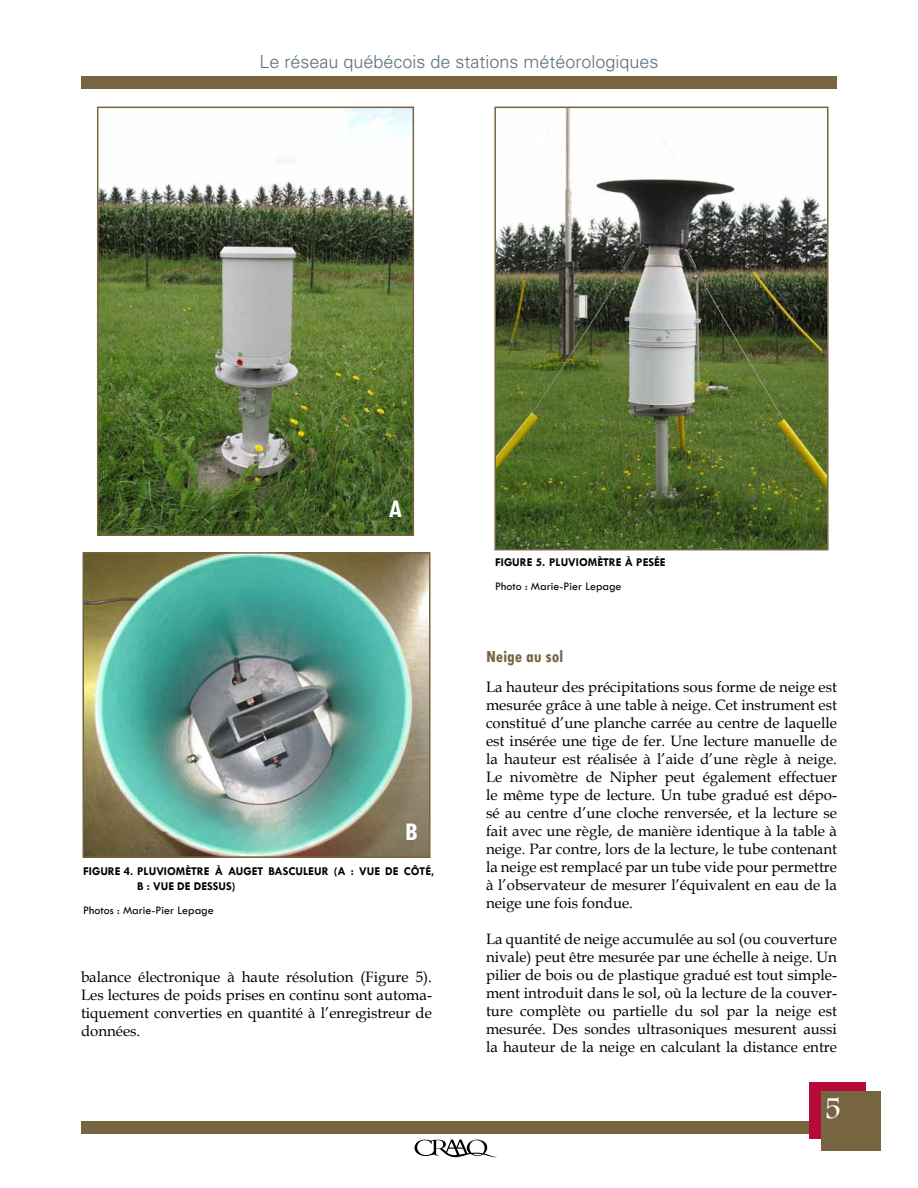
<style>
.page{position:relative;width:918px;height:1188px;background:#fff}
.page>*{position:absolute;margin:0;border:0;box-sizing:border-box;transform-origin:0 0}
.t1{font:31.5px "Footlight MT Light";color:#fff}
.t2{font:700 condensed 27px "Tw Cen";color:#fff}
.t3{font:300 18px "Univers";color:#5c6f7c}
.t4{font:700 condensed 18px "Tw Cen";color:#776441}
.t5{font:15px/18px "Book Antiqua";color:#000;text-align:justify}
.t6{font:700 12px/15px "Tw Cen";color:#000}
.t7{font:12px "Tw Cen";color:#000}
</style>
<div class="page">
<div style="left:81px;top:76px;width:756px;height:13px;background:#776441"></div>
<div style="left:81px;top:1122px;width:756px;height:12px;background:#776441"></div>
<svg style="left:415px;top:1140px;width:82px;height:17px"></svg>
<div style="left:809px;top:1083px;width:56px;height:56px;background:#b50938"></div>
<div style="left:821px;top:1092px;width:59px;height:59px;background:#776441"></div>
<img style="left:100px;top:110px;width:311px;height:423px">
<div style="left:97px;top:107px;width:317px;height:429px;border:2px solid #776441"></div>
<img style="left:85px;top:555px;width:342px;height:300px">
<div style="left:82px;top:552px;width:348px;height:306px;border:2px solid #776441"></div>
<img style="left:497px;top:110px;width:329px;height:437px">
<div style="left:494px;top:107px;width:335px;height:443px;border:2px solid #776441"></div>
<p class="t3" style="left:259px;top:51px;width:401px">Le réseau québécois de stations météorologiques</p>
<h2 class="t2" style="left:389px;top:493px;width:15px">A</h2>
<h2 class="t2" style="left:405px;top:815px;width:12px">B</h2>
<p class="t6" style="left:147px;top:864px;width:289px;text-indent:-64px">FIGURE 4. PLUVIOMÈTRE À AUGET BASCULEUR (A : VUE DE CÔTÉ, : VUE DE DESSUS)</p>
<p class="t7" style="left:83px;top:903px;width:132px">Photos : Marie-Pier Lepage</p>
<p class="t5" style="left:81px;top:968px;width:353px">balance électronique à haute résolution (Figure 5).<br>Les lectures de poids prises en continu sont automa&shy;tiquement converties en quantité à l’enregistreur de données.</p>
<p class="t6" style="left:495px;top:555px;width:172px">FIGURE 5. PLUVIOMÈTRE À PESÉE</p>
<p class="t7" style="left:495px;top:579px;width:128px">Photo : Marie-Pier Lepage</p>
<p class="t4" style="left:486px;top:645px;width:79px">Neige au sol</p>
<p class="t5" style="left:486px;top:677px;width:353px">La hauteur des précipitations sous forme de neige est mesurée grâce à une table à neige. Cet instrument est constitué d’une planche carrée au centre de laquelle est insérée une tige de fer. Une lecture manuelle de la hauteur est réalisée à l’aide d’une règle à neige.<br>Le nivomètre de Nipher peut également effectuer le même type de lecture. Un tube gradué est dépo&shy;sé au centre d’une cloche renversée, et la lecture se fait avec une règle, de manière identique à la table à neige. Par contre, lors de la lecture, le tube contenant la neige est remplacé par un tube vide pour permettre à l’observateur de mesurer l’équivalent en eau de la neige une fois fondue.</p>
<p class="t5" style="left:486px;top:929px;width:353px">La quantité de neige accumulée au sol (ou couverture nivale) peut être mesurée par une échelle à neige. Un pilier de bois ou de plastique gradué est tout simple&shy;ment introduit dans le sol, où la lecture de la couver&shy;ture complète ou partielle du sol par la neige est mesurée. Des sondes ultrasoniques mesurent aussi la hauteur de la neige en calculant la distance entre</p>
<h1 class="t1" style="left:824px;top:1089px;width:19px">5</h1>
</div>
